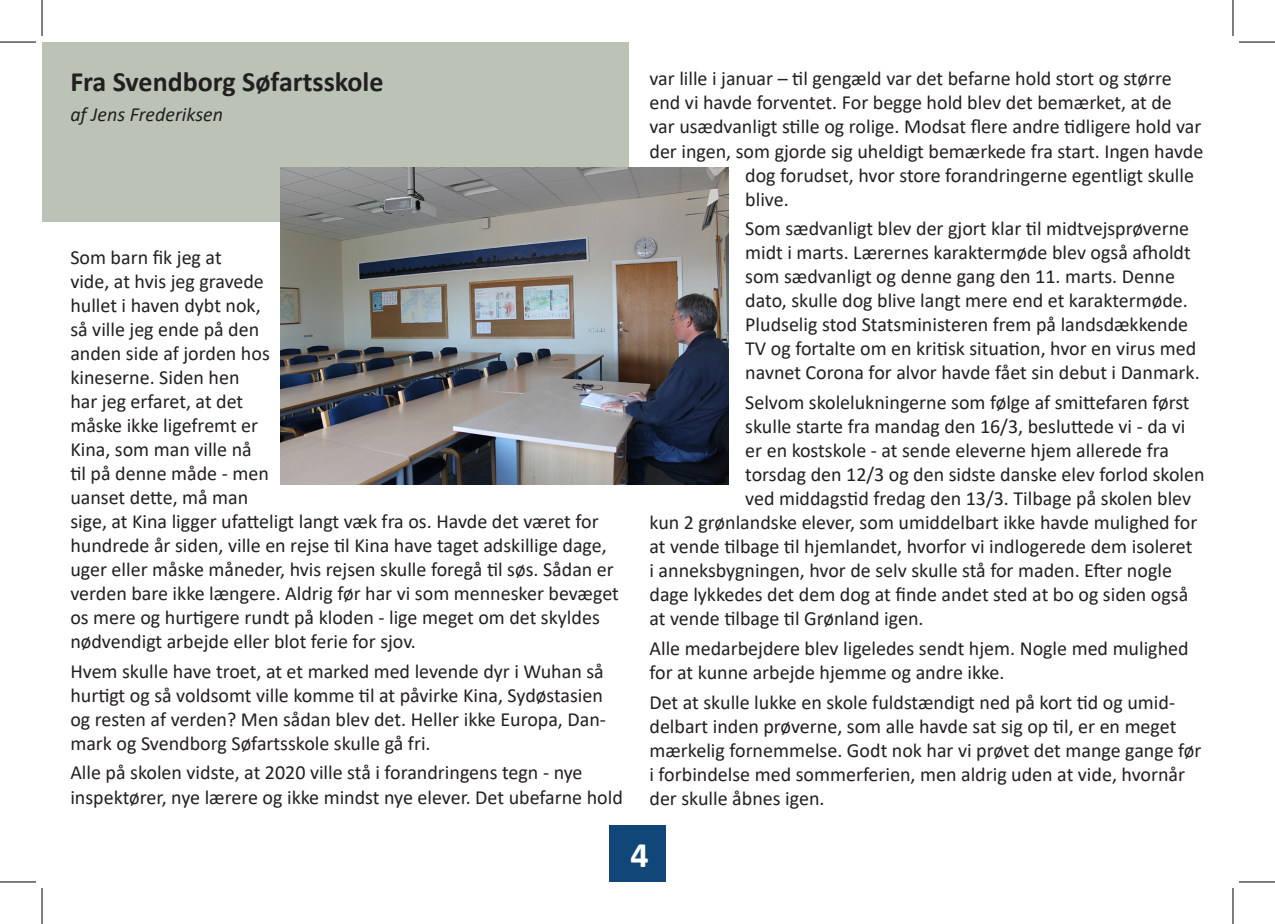
<style>
.page{position:relative;width:1275px;height:924px;background:#fff}
.page>*{position:absolute;margin:0;border:0;box-sizing:border-box;transform-origin:0 0}
.t1{font:700 36px "Calibri";color:#fff}
.t2{font:700 28px "Calibri";color:#231f20}
.t3{font:20px/24px "Calibri";color:#231f20}
.t4{font:italic 20px "Calibri";color:#231f20}
</style>
<div class="page">
<div style="left:609px;top:824px;width:57px;height:57px;background:#104778"></div>
<div style="left:42px;top:42px;width:587px;height:179px;background:#bac3b6"></div>
<img style="left:281px;top:167px;width:448px;height:317px">
<hr style="left:0;top:42px;width:36px;height:1px;background:#000">
<hr style="left:1239px;top:42px;width:36px;height:1px;background:#000">
<hr style="left:0;top:881px;width:36px;height:1px;background:#000">
<hr style="left:1239px;top:881px;width:36px;height:1px;background:#000">
<hr style="left:42px;top:0;width:1px;height:36px;background:#000">
<hr style="left:42px;top:887px;width:1px;height:36px;background:#000">
<hr style="left:1232px;top:0;width:1px;height:36px;background:#000">
<hr style="left:1232px;top:887px;width:1px;height:36px;background:#000">
<p class="t2" style="left:70px;top:62px;width:315px">Fra Svendborg Søfartsskole</p>
<p class="t4" style="left:70px;top:100px;width:154px">af Jens Frederiksen</p>
<p class="t3" style="left:70px;top:244px;width:550px">Som barn fik jeg at<br>vide, at hvis jeg gravede<br>hullet i haven dybt nok,<br>så ville jeg ende på den<br>anden side af jorden hos<br>kineserne. Siden hen<br>har jeg erfaret, at det<br>måske ikke ligefremt er<br>Kina, som man ville nå<br>til på denne måde - men<br>uanset dette, må man<br>sige, at Kina ligger ufatteligt langt væk fra os. Havde det været for hundrede år siden, ville en rejse til Kina have taget adskillige dage, uger eller måske måneder, hvis rejsen skulle foregå til søs. Sådan er verden bare ikke længere. Aldrig før har vi som mennesker bevæget os mere og hurtigere rundt på kloden - lige meget om det skyldes nødvendigt arbejde eller blot ferie for sjov.</p>
<p class="t3" style="left:70px;top:658px;width:537px">Hvem skulle have troet, at et marked med levende dyr i Wuhan så hurtigt og så voldsomt ville komme til at påvirke Kina, Sydøstasien og resten af verden? Men sådan blev det. Heller ikke Europa, Dan&shy;mark og Svendborg Søfartsskole skulle gå fri.</p>
<p class="t3" style="left:70px;top:760px;width:554px">Alle på skolen vidste, at 2020 ville stå i forandringens tegn - nye inspektører, nye lærere og ikke mindst nye elever. Det ubefarne hold</p>
<p class="t3" style="left:649px;top:66px;width:524px">var lille i januar – til gengæld var det befarne hold stort og større</p>
<p class="t3" style="left:649px;top:90px;width:524px">end vi havde forventet. For begge hold blev det bemærket, at de</p>
<p class="t3" style="left:649px;top:114px;width:553px">var usædvanligt stille og rolige. Modsat flere andre tidligere hold var</p>
<p class="t3" style="left:649px;top:138px;width:555px">der ingen, som gjorde sig uheldigt bemærkede fra start. Ingen havde</p>
<p class="t3" style="left:745px;top:162px;width:450px">dog forudset, hvor store forandringerne egentligt skulle</p>
<p class="t3" style="left:745px;top:186px;width:45px">blive.</p>
<p class="t3" style="left:745px;top:216px;width:456px">Som sædvanligt blev der gjort klar til midtvejsprøverne midt i marts. Lærernes karaktermøde blev også afholdt som sædvanligt og denne gang den 11. marts. Denne dato, skulle dog blive langt mere end et karaktermøde.<br>Pludselig stod Statsministeren frem på landsdækkende TV og fortalte om en kritisk situation, hvor en virus med navnet Corona for alvor havde fået sin debut i Danmark.</p>
<p class="t3" style="left:745px;top:390px;width:446px">Selvom skolelukningerne som følge af smittefaren først</p>
<p class="t3" style="left:745px;top:414px;width:442px">skulle starte fra mandag den 16/3, besluttede vi - da vi</p>
<p class="t3" style="left:745px;top:438px;width:425px">er en kostskole - at sende eleverne hjem allerede fra</p>
<p class="t3" style="left:745px;top:462px;width:461px">torsdag den 12/3 og den sidste danske elev forlod skolen</p>
<p class="t3" style="left:745px;top:486px;width:447px">ved middagstid fredag den 13/3. Tilbage på skolen blev</p>
<p class="t3" style="left:649px;top:510px;width:549px">kun 2 grønlandske elever, som umiddelbart ikke havde mulighed for</p>
<p class="t3" style="left:649px;top:534px;width:544px">at vende tilbage til hjemlandet, hvorfor vi indlogerede dem isoleret</p>
<p class="t3" style="left:649px;top:558px;width:524px">i anneksbygningen, hvor de selv skulle stå for maden. Efter nogle</p>
<p class="t3" style="left:649px;top:582px;width:540px">dage lykkedes det dem dog at finde andet sted at bo og siden også</p>
<p class="t3" style="left:649px;top:606px;width:276px">at vende tilbage til Grønland igen.</p>
<p class="t3" style="left:649px;top:635px;width:541px">Alle medarbejdere blev ligeledes sendt hjem. Nogle med mulighed for at kunne arbejde hjemme og andre ikke.</p>
<p class="t3" style="left:649px;top:689px;width:553px">Det at skulle lukke en skole fuldstændigt ned på kort tid og umid&shy;delbart inden prøverne, som alle havde sat sig op til, er en meget mærkelig fornemmelse. Godt nok har vi prøvet det mange gange før i forbindelse med sommerferien, men aldrig uden at vide, hvornår der skulle åbnes igen.</p>
<p class="t1" style="left:630px;top:829px;width:20px">4</p>
</div>
